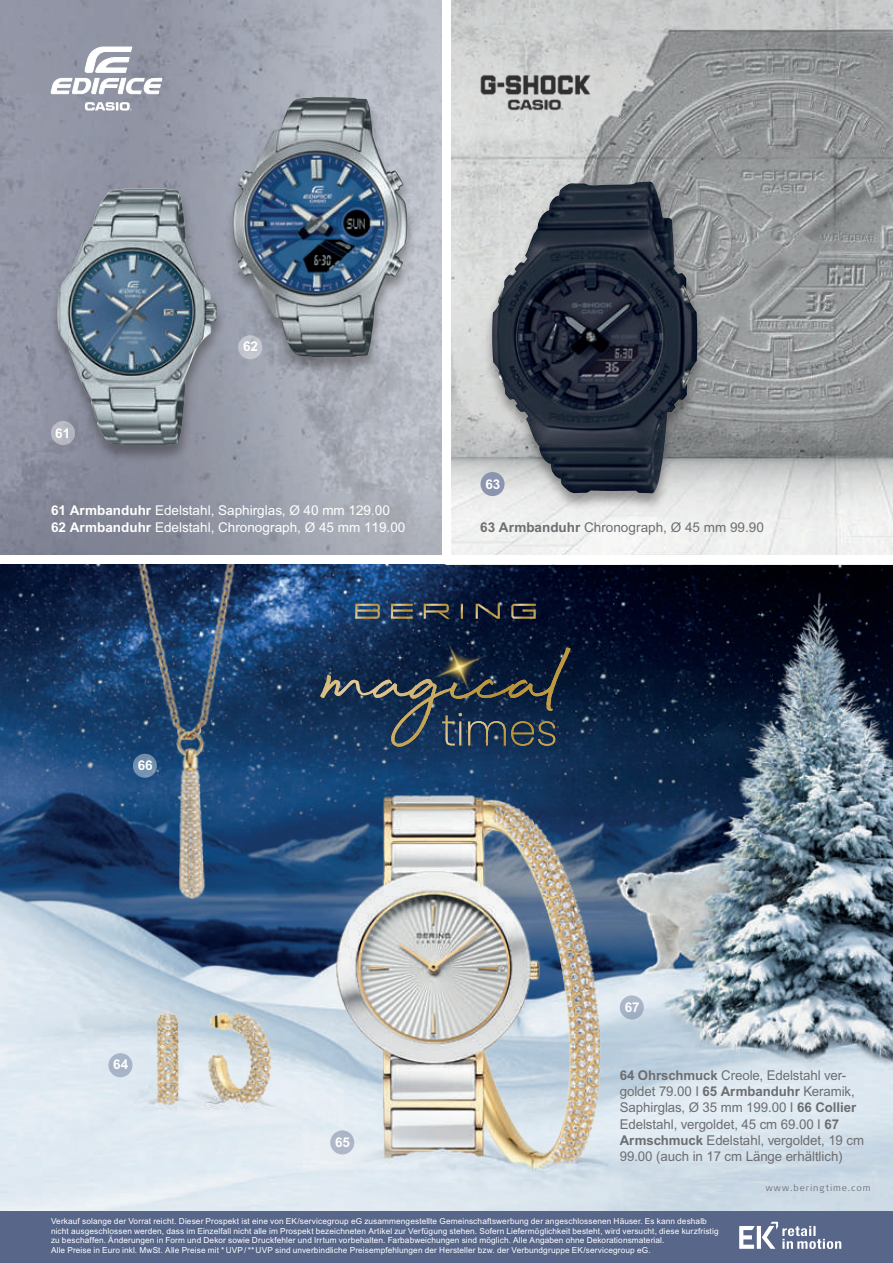
<style>
.page{position:relative;width:893px;height:1263px;background:#fff}
.page>*{position:absolute;margin:0;border:0;box-sizing:border-box;transform-origin:0 0}
.t1{font:13.5px/16.2px "Arial MT Pro";letter-spacing:-.005em;color:#6c6d70}
.t2{font:13.5px/16.2px "Arial MT Pro";color:#fff}
.t3{font:700 13.5px "Arial MT Pro";color:#fff}
.t4{font:300 9px "Signa Pro";letter-spacing:.105em;color:#6c6d79}
.t5{font:8.25px/9.8px "Arial MT Pro";letter-spacing:.015em;color:#fff}
.s1{font-weight:700}
</style>
<div class="page">
<img style="left:0;top:564px;width:893px;height:648px">
<img style="left:75px;top:956px;width:207px;height:215px">
<img style="left:61px;top:564px;width:327px;height:346px">
<img style="left:282px;top:777px;width:504px;height:435px">
<svg style="left:320px;top:647px;width:250px;height:100px;background:#25384e"></svg>
<svg style="left:418px;top:618px;width:82px;height:87px;background:#232f3f"></svg>
<svg style="left:511px;top:604px;width:25px;height:15px"></svg>
<svg style="left:391px;top:604px;width:22px;height:15px"></svg>
<svg style="left:461px;top:604px;width:2px;height:15px"></svg>
<svg style="left:476px;top:604px;width:24px;height:15px"></svg>
<svg style="left:355px;top:604px;width:25px;height:15px"></svg>
<svg style="left:424px;top:604px;width:26px;height:15px"></svg>
<div style="left:0;top:1212px;width:893px;height:51px;background:#576689"></div>
<svg style="left:739px;top:1222px;width:102px;height:27px"></svg>
<img style="left:451px;top:0;width:442px;height:555px">
<img style="left:0;top:0;width:442px;height:555px">
<div style="left:224px;top:97px;width:193px;height:278px;background:#231f20;opacity:.4"></div>
<img style="left:233px;top:97px;width:170px;height:260px">
<div style="left:49px;top:188px;width:178px;height:275px;background:#231f20;opacity:.4"></div>
<img style="left:57px;top:188px;width:160px;height:257px">
<svg style="left:51px;top:47px;width:111px;height:47px"></svg>
<svg style="left:85px;top:102px;width:47px;height:9px"></svg>
<img style="left:480px;top:72px;width:111px;height:39px">
<div style="left:483px;top:181px;width:224px;height:330px;background:#231f20;opacity:.4"></div>
<img style="left:492px;top:181px;width:157px;height:241px">
<div style="left:51px;top:421px;width:24px;height:24px;background:#b7b9c3;border-radius:50%"></div>
<div style="left:238px;top:335px;width:24px;height:24px;background:#c2c5ce;border-radius:50%"></div>
<div style="left:480px;top:472px;width:25px;height:24px;background:#8d94af;border-radius:50%"></div>
<div style="left:620px;top:995px;width:24px;height:24px;background:#a8b5c7;border-radius:50%"></div>
<div style="left:330px;top:1130px;width:24px;height:24px;background:#aeb8c9;border-radius:50%"></div>
<div style="left:108px;top:1053px;width:24px;height:24px;background:#a8b4c7;border-radius:50%"></div>
<svg style="left:133px;top:754px;width:24px;height:24px"></svg>
<h1 class="t3" style="left:55px;top:425px;width:17px">61</h1>
<h1 class="t3" style="left:243px;top:339px;width:17px">62</h1>
<h1 class="t2" style="left:51px;top:503px;width:356px"><span class="s1">61 Armbanduhr</span> Edelstahl, Saphirglas, Ø 40 mm 129.00<br><span class="s1">62 Armbanduhr</span> Edelstahl, Chronograph, Ø 45 mm 119.00</h1>
<h1 class="t3" style="left:485px;top:476px;width:17px">63</h1>
<h1 class="t1" style="left:480px;top:519px;width:285px"><span class="s1">63 Armbanduhr</span> Chronograph, Ø 45 mm 99.90</h1>
<h1 class="t3" style="left:138px;top:757px;width:17px">66</h1>
<h1 class="t3" style="left:113px;top:1057px;width:17px">64</h1>
<h1 class="t3" style="left:335px;top:1134px;width:17px">65</h1>
<h1 class="t3" style="left:625px;top:999px;width:17px">67</h1>
<h1 class="t1" style="left:620px;top:1068px;width:246px"><span class="s1">64 Ohrschmuck</span> Creole, Edelstahl ver&shy;goldet 79.00 I <span class="s1">65 Armbanduhr</span> Keramik, Saphirglas, Ø 35 mm 199.00 I <span class="s1">66 Collier </span>Edelstahl, vergoldet, 45 cm 69.00 I <span class="s1">67<br>Armschmuck</span> Edelstahl, vergoldet, 19 cm 99.00 (auch in 17 cm Länge erhältlich)</h1>
<p class="t4" style="left:766px;top:1181px;width:106px">www.beringtime.com</p>
<p class="t5" style="left:51px;top:1216px;width:669px">Verkauf solange der Vorrat reicht. Dieser Prospekt ist eine von EK/servicegroup eG zusammengestellte Gemeinschaftswerbung der angeschlossenen Häuser. Es kann deshalb nicht ausgeschlossen werden, dass im Einzelfall nicht alle im Prospekt bezeichneten Artikel zur Verfügung stehen. Sofern Liefermöglichkeit besteht, wird versucht, diese kurzfristig zu beschaffen. Änderungen in Form und Dekor sowie Druckfehler und Irrtum vorbehalten. Farbabweichungen sind möglich. Alle Angaben ohne Dekorationsmaterial.<br>Alle Preise in Euro inkl. MwSt. Alle Preise mit * UVP / ** UVP sind unverbindliche Preisempfehlungen der Hersteller bzw. der Verbundgruppe EK/servicegroup eG.</p>
</div>
